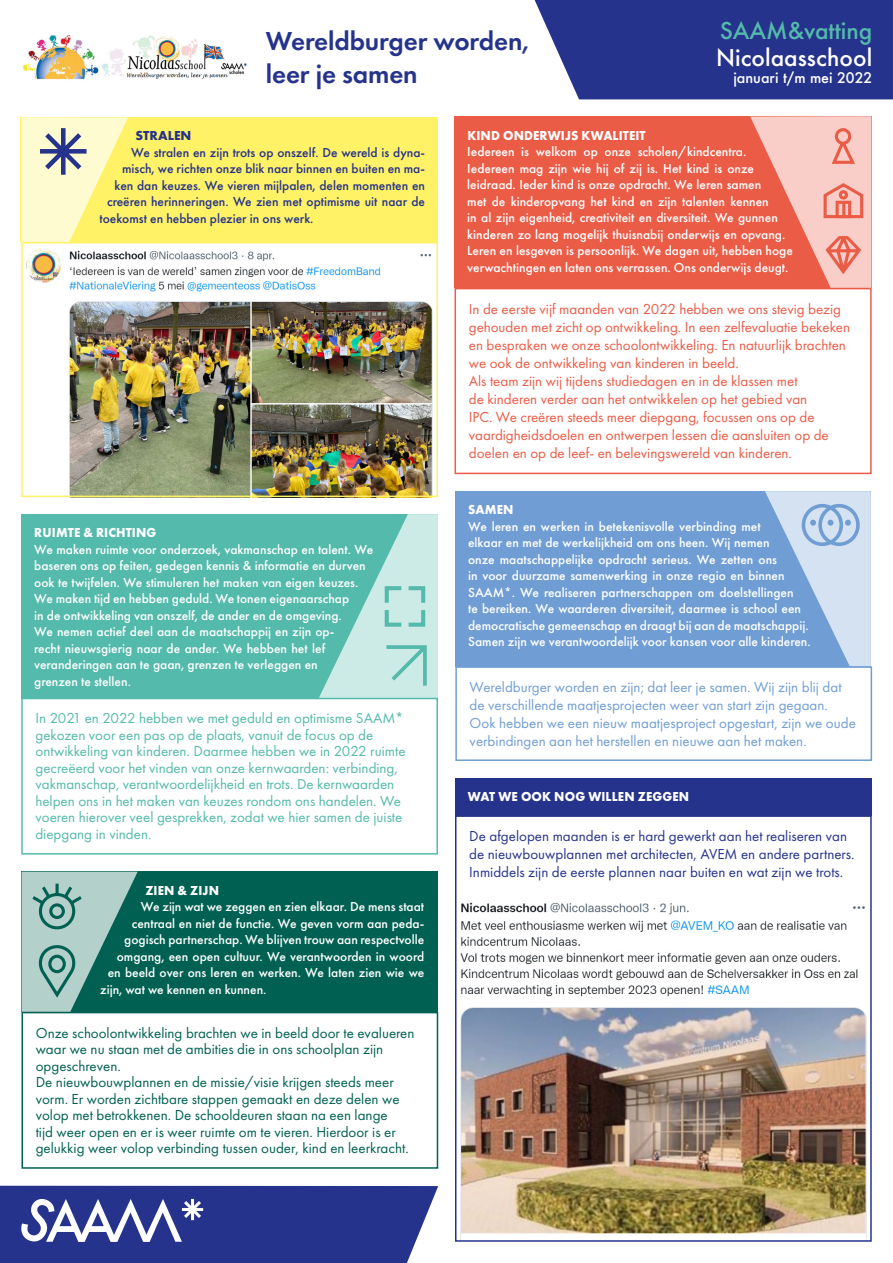
<style>
.page{position:relative;width:893px;height:1263px;background:#fff}
.page>*{position:absolute;margin:0;border:0;box-sizing:border-box;transform-origin:0 0}
.t1{font:600 27px/33px "Futura PT";letter-spacing:-.005em;color:#26338c}
.t2{font:500 22.5px "Futura";color:#fff}
.t3{font:500 22.5px "Futura";color:#54baab}
.t4{font:15px/18px "Futura PT";color:#eb5c47}
.t5{font:15px/16.5px "Futura PT";color:#006152}
.t6{font:15px/16.5px "Futura PT";color:#54baab}
.t7{font:15px/18px "Futura PT";color:#709ed4}
.t8{font:15px/18px "Futura PT";color:#26338c}
.t9{font:500 14.25px "Futura";color:#fff}
.t10{font:500 13.5px/16.5px "Futura PT";color:#fff}
.t11{font:500 13.5px "Futura PT";color:#26338c}
.t12{font:700 13.5px "Futura PT";letter-spacing:.01em;color:#fff;scale:.95 1}
.t13{font:700 13.5px "Futura PT";color:#26338c}
</style>
<div class="page">
<img style="left:460px;top:902px;width:407px;height:337px">
<div style="left:455px;top:815px;width:417px;height:427px;border:2px solid #26338c"></div>
<div style="left:455px;top:778px;width:417px;height:37px;background:#26338c"></div>
<div style="left:455px;top:117px;width:417px;height:171px;background:#eb5c47"></div>
<svg style="left:750px;top:116px;width:121px;height:172px"></svg>
<div style="left:455px;top:288px;width:417px;height:186px;border:2px solid #eb5c47"></div>
<div style="left:535px;top:0;width:358px;height:99px;background:#26338c"></div>
<svg style="left:0;top:1186px;width:438px;height:77px;background:#3e4998"></svg>
<div style="left:455px;top:491px;width:416px;height:175px;background:#709ed4"></div>
<svg style="left:765px;top:491px;width:106px;height:175px"></svg>
<div style="left:455px;top:666px;width:417px;height:95px;border:2px solid #709ed4"></div>
<img style="left:23px;top:35px;width:224px;height:45px">
<div style="left:22px;top:514px;width:416px;height:184px;background:#54baab"></div>
<svg style="left:319px;top:514px;width:119px;height:184px"></svg>
<div style="left:21px;top:698px;width:417px;height:157px;border:2px solid #54baab"></div>
<div style="left:22px;top:872px;width:416px;height:140px;background:#006152"></div>
<div style="left:22px;top:1012px;width:416px;height:157px;border:2px solid #006152"></div>
<svg style="left:22px;top:872px;width:116px;height:140px"></svg>
<div style="left:21px;top:117px;width:417px;height:125px;background:#fff266"></div>
<svg style="left:21px;top:117px;width:107px;height:125px"></svg>
<img style="left:26px;top:248px;width:407px;height:246px">
<div style="left:21px;top:242px;width:417px;height:255px;border:2px solid #fff266"></div>
<h1 class="t1" style="left:266px;top:24px;width:265px">Wereldburger worden, leer je samen</h1>
<h2 class="t3" style="left:720px;top:15px;width:154px">SAAM&amp;vatting</h2>
<h2 class="t2" style="left:716px;top:42px;width:157px">Nicolaasschool</h2>
<p class="t9" style="left:733px;top:68px;width:140px">januari t/m mei 2022</p>
<p class="t13" style="left:136px;top:127px;width:57px">STRALEN</p>
<p class="t11" style="left:131px;top:144px;width:296px">We stralen en zijn trots op onszelf. De wereld is dyna-</p>
<p class="t11" style="left:122px;top:161px;width:304px">misch, we richten onze blik naar binnen en buiten en ma-</p>
<p class="t11" style="left:115px;top:177px;width:312px">ken dan keuzes. We vieren mijlpalen, delen momenten en</p>
<p class="t11" style="left:107px;top:194px;width:320px">creëren herinneringen. We zien met optimisme uit naar de</p>
<p class="t11" style="left:100px;top:210px;width:215px">toekomst en hebben plezier in ons werk.</p>
<p class="t12" style="left:34px;top:524px;width:130px">RUIMTE &amp; RICHTING</p>
<p class="t10" style="left:34px;top:541px;width:341px">We maken ruimte voor onderzoek, vakmanschap en talent. We baseren ons op feiten, gedegen kennis &amp; informatie en durven ook te twijfelen. We stimuleren het maken van eigen keuzes.<br>We maken tijd en hebben geduld. We tonen eigenaarschap<br>in de ontwikkeling van onszelf, de ander en de omgeving.<br>We nemen actief deel aan de maatschappij en zijn op-<br>recht nieuwsgierig naar de ander. We hebben het lef veranderingen aan te gaan, grenzen te verleggen en<br>grenzen te stellen.</p>
<p class="t6" style="left:36px;top:710px;width:372px">In 2021 en 2022 hebben we met geduld en optimisme SAAM* gekozen voor een pas op de plaats, vanuit de focus op de ontwikkeling van kinderen. Daarmee hebben we in 2022 ruimte gecreëerd voor het vinden van onze kernwaarden: verbinding, vakmanschap, verantwoordelijkheid en trots. De kernwaarden helpen ons in het maken van keuzes rondom ons handelen. We voeren hierover veel gesprekken, zodat we hier samen de juiste diepgang in vinden.</p>
<p class="t12" style="left:145px;top:881px;width:79px">ZIEN &amp; ZIJN</p>
<p class="t10" style="left:141px;top:898px;width:285px">We zijn wat we zeggen en zien elkaar. De mens staat</p>
<p class="t10" style="left:132px;top:915px;width:294px">centraal en niet de functie. We geven vorm aan peda-</p>
<p class="t10" style="left:124px;top:931px;width:302px">gogisch partnerschap. We blijven trouw aan respectvolle</p>
<p class="t10" style="left:117px;top:948px;width:309px">omgang, een open cultuur. We verantwoorden in woord</p>
<p class="t10" style="left:108px;top:964px;width:318px">en beeld over ons leren en werken. We laten zien wie we</p>
<p class="t10" style="left:100px;top:981px;width:168px">zijn, wat we kennen en kunnen.</p>
<p class="t5" style="left:36px;top:1024px;width:380px">Onze schoolontwikkeling brachten we in beeld door te evalueren waar we nu staan met de ambities die in ons schoolplan zijn opgeschreven.<br>De nieuwbouwplannen en de missie/visie krijgen steeds meer vorm. Er worden zichtbare stappen gemaakt en deze delen we volop met betrokkenen. De schooldeuren staan na een lange<br>tijd weer open en er is weer ruimte om te vieren. Hierdoor is er gelukkig weer volop verbinding tussen ouder, kind en leerkracht.</p>
<p class="t12" style="left:467px;top:127px;width:189px">KIND ONDERWIJS KWALITEIT</p>
<p class="t10" style="left:467px;top:144px;width:327px">Iedereen is welkom op onze scholen/kindcentra.<br>Iedereen mag zijn wie hij of zij is. Het kind is onze leidraad. Ieder kind is onze opdracht. We leren samen<br>met de kinderopvang het kind en zijn talenten kennen<br>in al zijn eigenheid, creativiteit en diversiteit. We gunnen kinderen zo lang mogelijk thuisnabij onderwijs en opvang.<br>Leren en lesgeven is persoonlijk. We dagen uit, hebben hoge verwachtingen en laten ons verrassen. Ons onderwijs deugt.</p>
<p class="t4" style="left:469px;top:299px;width:383px">In de eerste vijf maanden van 2022 hebben we ons stevig bezig gehouden met zicht op ontwikkeling. In een zelfevaluatie bekeken en bespraken we onze schoolontwikkeling. En natuurlijk brachten we ook de ontwikkeling van kinderen in beeld.<br>Als team zijn wij tijdens studiedagen en in de klassen met<br>de kinderen verder aan het ontwikkelen op het gebied van<br>IPC. We creëren steeds meer diepgang, focussen ons op de vaardigheidsdoelen en ontwerpen lessen die aansluiten op de doelen en op de leef- en belevingswereld van kinderen.</p>
<p class="t12" style="left:468px;top:501px;width:49px">SAMEN</p>
<p class="t10" style="left:468px;top:518px;width:344px">We leren en werken in betekenisvolle verbinding met<br>elkaar en met de werkelijkheid om ons heen. Wij nemen<br>onze maatschappelijke opdracht serieus. We zetten ons<br>in voor duurzame samenwerking in onze regio en binnen SAAM*. We realiseren partnerschappen om doelstellingen<br>te bereiken. We waarderen diversiteit, daarmee is school een democratische gemeenschap en draagt bij aan de maatschappij.<br>Samen zijn we verantwoordelijk voor kansen voor alle kinderen.</p>
<p class="t7" style="left:470px;top:678px;width:388px">Wereldburger worden en zijn; dat leer je samen. Wij zijn blij dat de verschillende maatjesprojecten weer van start zijn gegaan.<br>Ook hebben we een nieuw maatjesproject opgestart, zijn we oude verbindingen aan het herstellen en nieuwe aan het maken.</p>
<p class="t12" style="left:468px;top:788px;width:235px">WAT WE OOK NOG WILLEN ZEGGEN</p>
<p class="t8" style="left:469px;top:827px;width:387px">De afgelopen maanden is er hard gewerkt aan het realiseren van de nieuwbouwplannen met architecten, AVEM en andere partners.<br>Inmiddels zijn de eerste plannen naar buiten en wat zijn we trots.</p>
</div>
